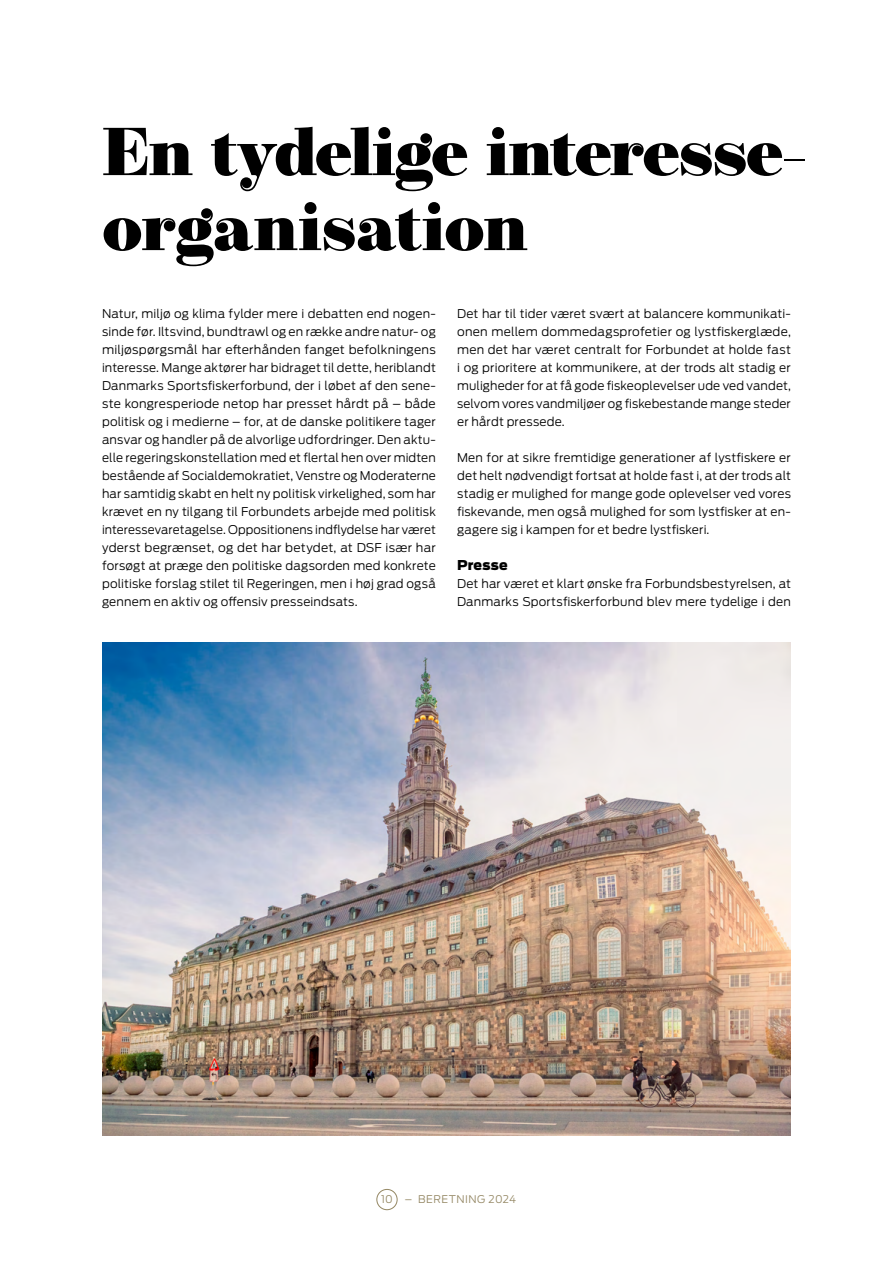
<style>
.page{position:relative;width:893px;height:1263px;background:#fff}
.page>*{position:absolute;margin:0;border:0;box-sizing:border-box;transform-origin:0 0}
.t1{font:900 67.5px/75px "Operetta 8";letter-spacing:-.025em;color:#000}
.t2{font:900 13.5px "Antenna";letter-spacing:.01em;color:#000}
.t3{font:300 12px/18px "Antenna";letter-spacing:.015em;color:#000;text-align:justify}
.t4{font:300 10.5px "Antenna";letter-spacing:.045em;color:#938662}
</style>
<div class="page">
<div style="left:376px;top:1189px;width:21px;height:21px;border:1px solid #938662;border-radius:50%"></div>
<img style="left:102px;top:642px;width:689px;height:493px">
<h1 class="t1" style="left:102px;top:114px;width:702px">En tydelige interesse&shy;organisation</h1>
<p class="t3" style="left:102px;top:304px;width:335px">Natur, miljø og klima fylder mere i debatten end nogen&shy;sinde før. Iltsvind, bundtrawl og en række andre natur- og miljøspørgsmål har efterhånden fanget befolkningens interesse. Mange aktører har bidraget til dette, heriblandt Danmarks Sportsfiskerforbund, der i løbet af den sene&shy;ste kongresperiode netop har presset hårdt på – både politisk og i medierne – for, at de danske politikere tager ansvar og handler på de alvorlige udfordringer. Den aktu&shy;elle regeringskonstellation med et flertal hen over midten bestående af Socialdemokratiet, Venstre og Moderaterne har samtidig skabt en helt ny politisk virkelighed, som har krævet en ny tilgang til Forbundets arbejde med politisk interessevaretagelse. Oppositionens indflydelse har været yderst begrænset, og det har betydet, at DSF især har forsøgt at præge den politiske dagsorden med konkrete politiske forslag stilet til Regeringen, men i høj grad også gennem en aktiv og offensiv presseindsats.</p>
<p class="t3" style="left:457px;top:304px;width:335px">Det har til tider været svært at balancere kommunikati&shy;onen mellem dommedagsprofetier og lystfiskerglæde, men det har været centralt for Forbundet at holde fast i og prioritere at kommunikere, at der trods alt stadig er muligheder for at få gode fiskeoplevelser ude ved vandet, selvom vores vandmiljøer og fiskebestande mange steder er hårdt pressede.</p>
<p class="t3" style="left:457px;top:448px;width:335px">Men for at sikre fremtidige generationer af lystfiskere er det helt nødvendigt fortsat at holde fast i, at der trods alt stadig er mulighed for mange gode oplevelser ved vores fiskevande, men også mulighed for som lystfisker at en&shy;gagere sig i kampen for et bedre lystfiskeri.</p>
<p class="t2" style="left:457px;top:555px;width:52px">Presse</p>
<p class="t3" style="left:457px;top:574px;width:335px">Det har været et klart ønske fra Forbundsbestyrelsen, at<br>Danmarks Sportsfiskerforbund blev mere tydelige i den</p>
<p class="t4" style="left:381px;top:1193px;width:137px">10 – BERETNING 2024</p>
</div>
